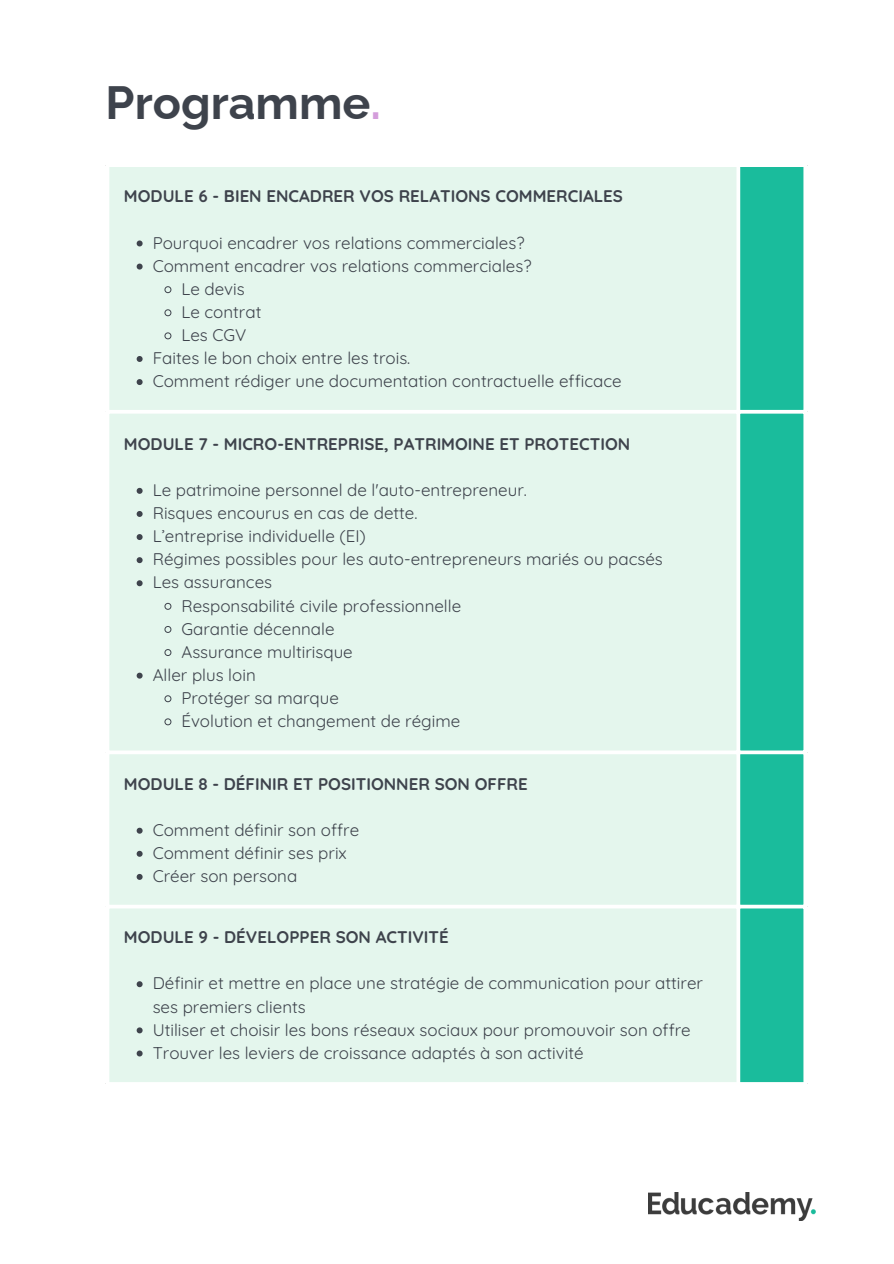
<style>
.page{position:relative;width:894px;height:1264px;background:#fff}
.page>*{position:absolute;margin:0;border:0;box-sizing:border-box;transform-origin:0 0}
.t1{font:700 46.65px "Raleway";color:#3e434c}
.t2{font:16.95px/23.1px "Quicksand";color:#3e434c}
.t3{font:700 16.95px "Quicksand";color:#3e434c}
.s1{color:#d49ddb}
</style>
<div class="page">
<div style="left:109px;top:167px;width:627px;height:915px;background:#e4f6ed"></div>
<svg style="left:740px;top:167px;width:63px;height:915px;background:#20bd9e"></svg>
<svg style="left:137px;top:240px;width:5px;height:6px"></svg>
<svg style="left:137px;top:263px;width:5px;height:6px"></svg>
<svg style="left:164px;top:286px;width:8px;height:7px"></svg>
<svg style="left:164px;top:309px;width:8px;height:7px"></svg>
<svg style="left:164px;top:332px;width:8px;height:8px"></svg>
<svg style="left:137px;top:356px;width:5px;height:6px"></svg>
<svg style="left:137px;top:379px;width:5px;height:6px"></svg>
<svg style="left:137px;top:488px;width:5px;height:6px"></svg>
<svg style="left:137px;top:511px;width:5px;height:6px"></svg>
<svg style="left:137px;top:534px;width:5px;height:6px"></svg>
<svg style="left:137px;top:557px;width:5px;height:6px"></svg>
<svg style="left:137px;top:580px;width:5px;height:6px"></svg>
<svg style="left:164px;top:602px;width:8px;height:8px"></svg>
<svg style="left:164px;top:625px;width:8px;height:8px"></svg>
<svg style="left:164px;top:648px;width:8px;height:8px"></svg>
<svg style="left:137px;top:672px;width:5px;height:6px"></svg>
<svg style="left:164px;top:695px;width:8px;height:7px"></svg>
<svg style="left:164px;top:718px;width:8px;height:7px"></svg>
<svg style="left:137px;top:827px;width:5px;height:6px"></svg>
<svg style="left:137px;top:850px;width:5px;height:6px"></svg>
<svg style="left:137px;top:874px;width:5px;height:5px"></svg>
<svg style="left:137px;top:981px;width:5px;height:6px"></svg>
<svg style="left:137px;top:1027px;width:5px;height:6px"></svg>
<svg style="left:137px;top:1050px;width:5px;height:6px"></svg>
<svg style="left:736px;top:167px;width:1px;height:915px"></svg>
<svg style="left:803px;top:167px;width:1px;height:915px"></svg>
<hr style="left:106px;top:410px;width:701px;height:3px;background:#fff">
<svg style="left:109px;top:750px;width:695px;height:4px"></svg>
<svg style="left:109px;top:904px;width:695px;height:4px"></svg>
<img style="left:648px;top:1192px;width:167px;height:28px">
<p class="t1" style="left:106px;top:75px;width:277px">Programme<span class="s1">.</span></p>
<h1 class="t3" style="left:124px;top:185px;width:500px">MODULE 6 - BIEN ENCADRER VOS RELATIONS COMMERCIALES</h1>
<p class="t2" style="left:153px;top:231px;width:373px">Pourquoi encadrer vos relations commerciales?</p>
<p class="t2" style="left:153px;top:254px;width:380px">Comment encadrer vos relations commerciales?</p>
<p class="t2" style="left:181px;top:277px;width:65px">Le devis</p>
<p class="t2" style="left:181px;top:300px;width:81px">Le contrat</p>
<p class="t2" style="left:181px;top:323px;width:66px">Les CGV</p>
<p class="t2" style="left:153px;top:346px;width:259px">Faites le bon choix entre les trois.</p>
<p class="t2" style="left:153px;top:369px;width:470px">Comment rédiger une documentation contractuelle efficace</p>
<p class="t3" style="left:124px;top:433px;width:507px">MODULE 7 - MICRO-ENTREPRISE, PATRIMOINE ET PROTECTION</p>
<p class="t2" style="left:153px;top:478px;width:375px">Le patrimoine personnel de l'auto-entrepreneur.</p>
<p class="t2" style="left:153px;top:501px;width:266px">Risques encourus en cas de dette.</p>
<p class="t2" style="left:153px;top:524px;width:215px">L’entreprise individuelle (EI)</p>
<p class="t2" style="left:153px;top:547px;width:511px">Régimes possibles pour les auto-entrepreneurs mariés ou pacsés</p>
<p class="t2" style="left:153px;top:570px;width:121px">Les assurances</p>
<p class="t2" style="left:181px;top:593px;width:281px">Responsabilité civile professionnelle</p>
<p class="t2" style="left:181px;top:616px;width:155px">Garantie décennale</p>
<p class="t2" style="left:181px;top:640px;width:173px">Assurance multirisque</p>
<p class="t2" style="left:153px;top:663px;width:104px">Aller plus loin</p>
<p class="t2" style="left:181px;top:686px;width:159px">Protéger sa marque</p>
<p class="t2" style="left:181px;top:709px;width:280px">Évolution et changement de régime</p>
<p class="t3" style="left:124px;top:772px;width:405px">MODULE 8 - DÉFINIR ET POSITIONNER SON OFFRE</p>
<p class="t2" style="left:153px;top:818px;width:208px">Comment définir son offre</p>
<p class="t2" style="left:153px;top:841px;width:195px">Comment définir ses prix</p>
<p class="t2" style="left:153px;top:864px;width:146px">Créer son persona</p>
<p class="t3" style="left:124px;top:926px;width:326px">MODULE 9 - DÉVELOPPER SON ACTIVITÉ</p>
<p class="t2" style="left:153px;top:971px;width:551px">Définir et mettre en place une stratégie de communication pour attirer ses premiers clients</p>
<p class="t2" style="left:153px;top:1017px;width:539px">Utiliser et choisir les bons réseaux sociaux pour promouvoir son offre</p>
<p class="t2" style="left:153px;top:1040px;width:432px">Trouver les leviers de croissance adaptés à son activité</p>
</div>
